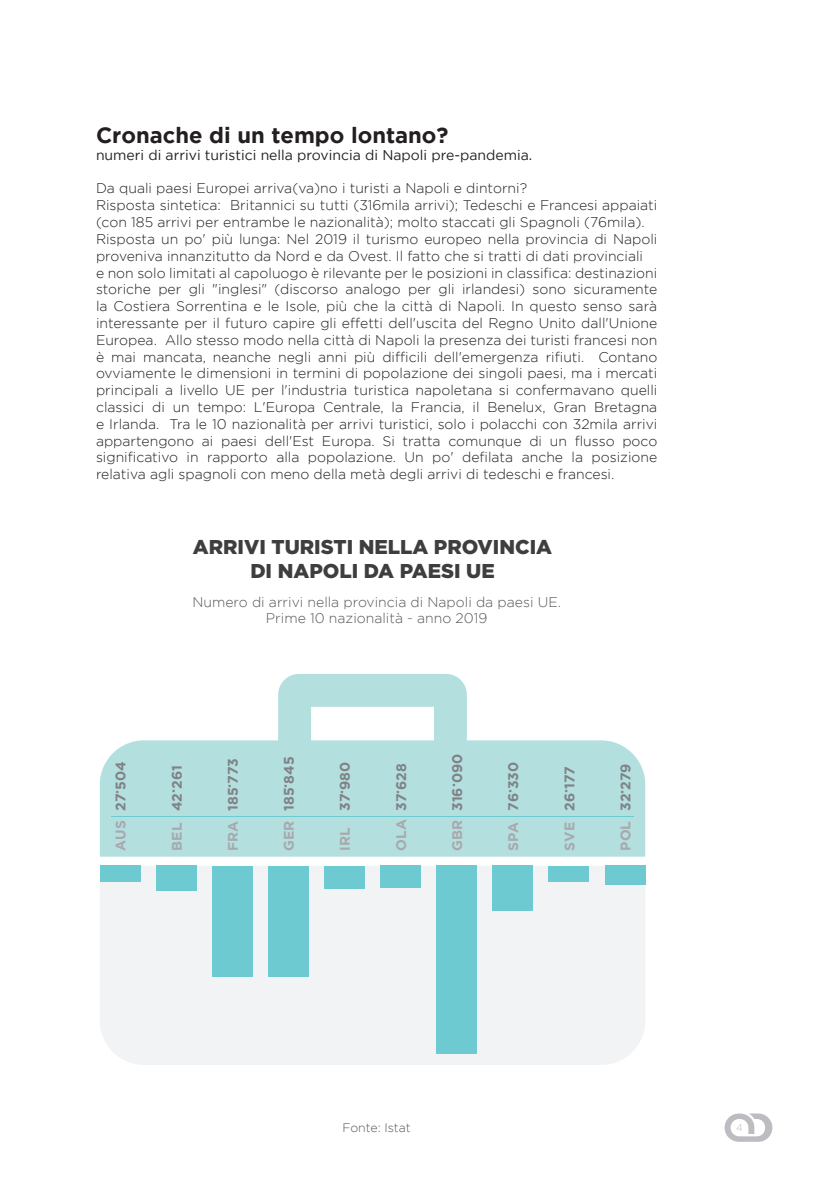
<style>
.page{position:relative;width:840px;height:1191px;background:#fff}
.page>*{position:absolute;margin:0;border:0;box-sizing:border-box;transform-origin:0 0}
.t1{font:700 22px "Gotham";color:#231f20}
.t2{font:900 20px/24px "Gotham";color:#3e3e3f;text-align:center}
.t3{font:300 14px/16.8px "Gotham";color:#231f20}
.t4{font:300 14px/16.8px "Gotham";color:#545758;text-align:center}
.t5{font:14px "Gotham";color:#231f20}
.t6{font:700 13.8px "Gotham";color:#808285}
.t7{font:700 13.8px "Gotham";color:#a8a9ad}
.t8{font:300 12.4px "Gotham";color:#545758}
.t9{font:300 10px "Gotham";color:#bcbdc0}
.s1{color:#a8a9ad}
</style>
<div class="page">
<svg style="left:724px;top:1113px;width:48px;height:28px"></svg>
<div style="left:100px;top:740px;width:545px;height:116px;background:#b3dfdf"></div>
<svg style="left:278px;top:674px;width:188px;height:118px"></svg>
<div style="left:100px;top:865px;width:545px;height:200px;background:#f2f3f4"></div>
<div style="left:100px;top:865px;width:40px;height:17px;background:#6dcad0"></div>
<div style="left:380px;top:865px;width:40px;height:23px;background:#6dcad0"></div>
<div style="left:436px;top:865px;width:40px;height:188px;background:#6dcad0"></div>
<div style="left:492px;top:865px;width:41px;height:46px;background:#6dcad0"></div>
<div style="left:548px;top:865px;width:41px;height:16px;background:#6dcad0"></div>
<div style="left:604px;top:865px;width:41px;height:20px;background:#6dcad0"></div>
<div style="left:156px;top:865px;width:40px;height:26px;background:#6dcad0"></div>
<div style="left:212px;top:865px;width:40px;height:111px;background:#6dcad0"></div>
<div style="left:268px;top:865px;width:40px;height:111px;background:#6dcad0"></div>
<div style="left:324px;top:865px;width:40px;height:23px;background:#6dcad0"></div>
<hr style="left:111px;top:816px;width:522px;height:1px;background:#6dcad0">
<h1 class="t1" style="left:96px;top:123px;width:354px">Cronache di un tempo lontano?</h1>
<p class="t5" style="left:96px;top:147px;width:437px">numeri di arrivi turistici nella provincia di Napoli pre-pandemia.</p>
<p class="t3" style="left:96px;top:180px;width:562px">Da quali paesi Europei arriva(va)no i turisti a Napoli e dintorni?<br>Risposta sintetica: Britannici su tutti (316mila arrivi); Tedeschi e Francesi appaiati (con 185 arrivi per entrambe le nazionalità); molto staccati gli Spagnoli (76mila).<br>Risposta un po' più lunga: Nel 2019 il turismo europeo nella provincia di Napoli proveniva innanzitutto da Nord e da Ovest. Il fatto che si tratti di dati provinciali<br>e non solo limitati al capoluogo è rilevante per le posizioni in classifica: destinazioni storiche per gli "inglesi" (discorso analogo per gli irlandesi) sono sicuramente la Costiera Sorrentina e le Isole, più che la città di Napoli. In questo senso sarà interessante per il futuro capire gli effetti dell'uscita del Regno Unito dall'Unione Europea. Allo stesso modo nella città di Napoli la presenza dei turisti francesi non è mai mancata, neanche negli anni più difficili dell'emergenza rifiuti. Contano ovviamente le dimensioni in termini di popolazione dei singoli paesi, ma i mercati principali a livello UE per l'industria turistica napoletana si confermavano quelli classici di un tempo: L'Europa Centrale, la Francia, il Benelux, Gran Bretagna e Irlanda. Tra le 10 nazionalità per arrivi turistici, solo i polacchi con 32mila arrivi appartengono ai paesi dell'Est Europa. Si tratta comunque di un flusso poco significativo in rapporto alla popolazione. Un po' defilata anche la posizione relativa agli spagnoli con meno della metà degli arrivi di tedeschi e francesi.</p>
<h2 class="t2" style="left:193px;top:535px;width:360px">ARRIVI TURISTI NELLA PROVINCIA<br>DI NAPOLI DA PAESI UE</h2>
<p class="t4" style="left:192px;top:593px;width:370px">Numero di arrivi nella provincia di Napoli da paesi UE.<br>Prime 10 nazionalità - anno 2019</p>
<p class="t6" style="left:113px;top:850px;width:91px;rotate:-90deg"><span class="s1">AUS</span> 27 504</p>
<p class="t6" style="left:106px;top:794px;width:5px;rotate:-90deg">.</p>
<p class="t6" style="left:169px;top:811px;width:47px;rotate:-90deg">42 261</p>
<p class="t6" style="left:162px;top:793px;width:5px;rotate:-90deg">.</p>
<p class="t6" style="left:225px;top:811px;width:55px;rotate:-90deg">185 773</p>
<p class="t6" style="left:218px;top:787px;width:5px;rotate:-90deg">.</p>
<p class="t6" style="left:281px;top:811px;width:56px;rotate:-90deg">185 845</p>
<p class="t6" style="left:274px;top:787px;width:5px;rotate:-90deg">.</p>
<p class="t6" style="left:337px;top:811px;width:51px;rotate:-90deg">37 980</p>
<p class="t6" style="left:330px;top:794px;width:5px;rotate:-90deg">.</p>
<p class="t6" style="left:393px;top:811px;width:49px;rotate:-90deg">37 628</p>
<p class="t6" style="left:386px;top:794px;width:5px;rotate:-90deg">.</p>
<p class="t6" style="left:449px;top:811px;width:59px;rotate:-90deg">316 090</p>
<p class="t6" style="left:442px;top:787px;width:5px;rotate:-90deg">.</p>
<p class="t6" style="left:505px;top:811px;width:51px;rotate:-90deg">76 330</p>
<p class="t6" style="left:498px;top:793px;width:5px;rotate:-90deg">.</p>
<p class="t6" style="left:561px;top:811px;width:46px;rotate:-90deg">26 177</p>
<p class="t6" style="left:554px;top:793px;width:5px;rotate:-90deg">.</p>
<p class="t6" style="left:617px;top:811px;width:49px;rotate:-90deg">32 279</p>
<p class="t6" style="left:610px;top:794px;width:5px;rotate:-90deg">.</p>
<p class="t7" style="left:169px;top:850px;width:29px;rotate:-90deg">BEL</p>
<p class="t7" style="left:225px;top:850px;width:32px;rotate:-90deg">FRA</p>
<p class="t7" style="left:281px;top:850px;width:32px;rotate:-90deg">GER</p>
<p class="t7" style="left:337px;top:850px;width:25px;rotate:-90deg">IRL</p>
<p class="t7" style="left:393px;top:850px;width:33px;rotate:-90deg">OLA</p>
<p class="t7" style="left:449px;top:850px;width:32px;rotate:-90deg">GBR</p>
<p class="t7" style="left:505px;top:850px;width:31px;rotate:-90deg">SPA</p>
<p class="t7" style="left:561px;top:850px;width:30px;rotate:-90deg">SVE</p>
<p class="t7" style="left:617px;top:850px;width:31px;rotate:-90deg">POL</p>
<p class="t8" style="left:342px;top:1121px;width:70px">Fonte: Istat</p>
<p class="t9" style="left:735px;top:1122px;width:8px">4</p>
</div>
